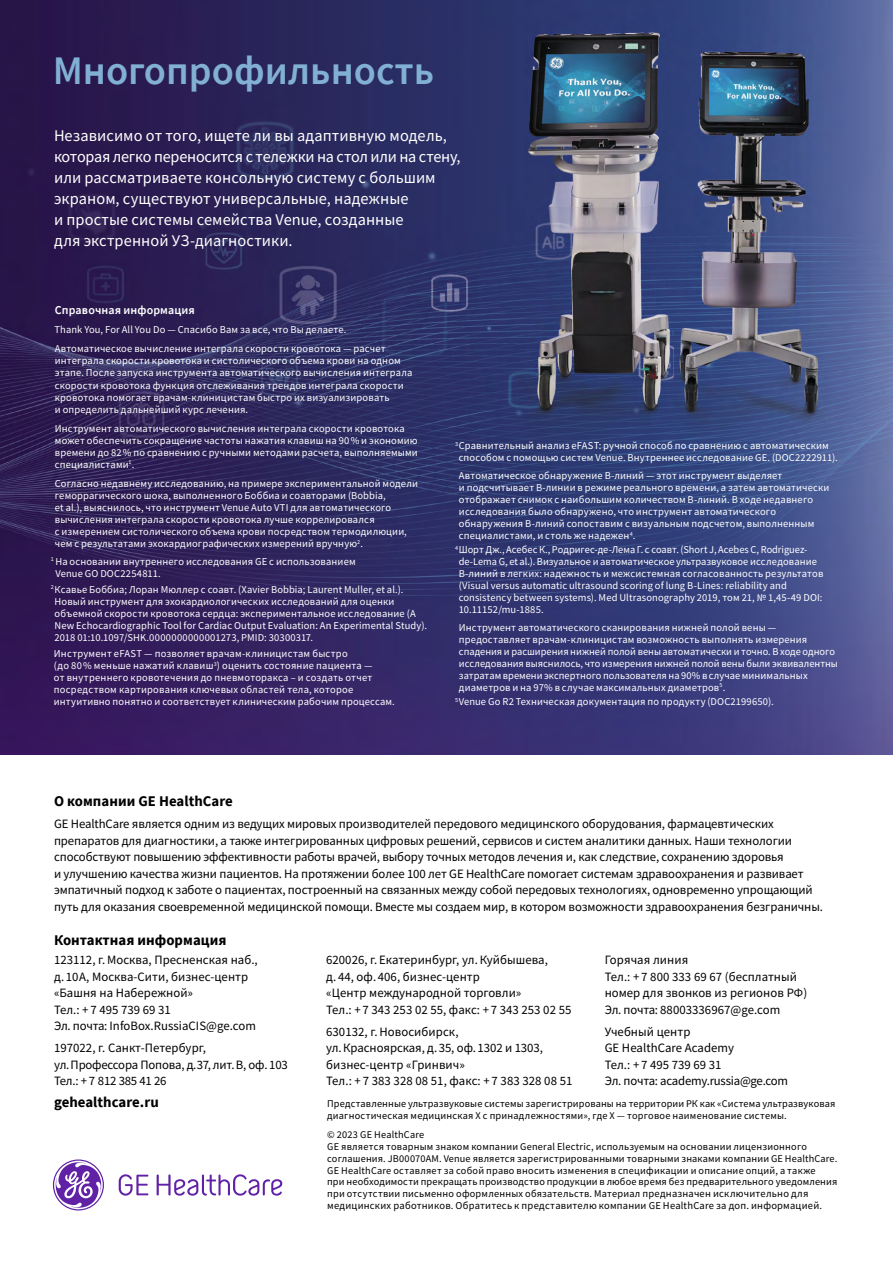
<style>
.page{position:relative;width:893px;height:1263px;background:#fff}
.page>*{position:absolute;margin:0;border:0;box-sizing:border-box;transform-origin:0 0}
.t1{font:600 40.5px "Source Sans Pro";color:#81b0d4}
.t2{font:16.35px/21px "Source Sans Pro";color:#fff}
.t3{font:700 14.7px "Source Sans Pro";letter-spacing:.005em;color:#000}
.t4{font:12.75px/16.5px "Source Sans Pro";letter-spacing:-.01em;color:#000}
.t5{font:600 12px "Source Sans Pro";letter-spacing:.01em;color:#fff}
.t6{font:10.5px/12px "Source Sans Pro";letter-spacing:.015em;color:#fff}
.t7{font:10.5px "Source Sans Pro";letter-spacing:.02em;color:#000}
.t8{font:10.35px/11.9px "Source Sans Pro";letter-spacing:.02em;color:#000}
.s1{font-size:10.5px}
</style>
<div class="page">
<img style="left:0;top:0;width:893px;height:755px">
<svg style="left:53px;top:1159px;width:229px;height:51px"></svg>
<h1 class="t1" style="left:53px;top:44px;width:383px">Многопрофильность</h1>
<p class="t2" style="left:54px;top:125px;width:408px">Независимо от того, ищете ли вы адаптивную модель, которая легко переносится с тележки на стол или на стену, или рассматриваете консольную систему с большим экраном, существуют универсальные, надежные<br>и простые системы семейства Venue, созданные<br>для экстренной УЗ-диагностики.</p>
<p class="t5" style="left:55px;top:302px;width:142px">Справочная информация</p>
<p class="t6" style="left:55px;top:320px;width:333px;line-height:19.2px">Thank You, For All You Do — Спасибо Вам за все, что Вы делаете.<br>Автоматическое вычисление интеграла скорости кровотока — расчет</p>
<p class="t6" style="left:55px;top:355px;width:359px">интеграла скорости кровотока и систолического объема крови на одном этапе. После запуска инструмента автоматического вычисления интеграла скорости кровотока функция отслеживания трендов интеграла скорости кровотока помогает врачам-клиницистам быстро их визуализировать<br>и определить дальнейший курс лечения.</p>
<p class="t6" style="left:55px;top:422px;width:364px">Инструмент автоматического вычисления интеграла скорости кровотока может обеспечить сокращение частоты нажатия клавиш на 90% и экономию времени до 82% по сравнению с ручными методами расчета, выполняемыми специалистами<sup>1</sup>.</p>
<p class="t6" style="left:55px;top:477px;width:365px">Согласно недавнему исследованию, на примере экспериментальной модели геморрагического шока, выполненного Боббиа и соавторами (Bobbia,<br>et al.), выяснилось, что инструмент Venue Auto VTI для автоматического вычисления интеграла скорости кровотока лучше коррелировался<br>с измерением систолического объема крови посредством термодилюции, чем с результатами эхокардиографических измерений вручную<sup>2</sup>.</p>
<p class="t6" style="left:55px;top:555px;width:302px;text-indent:-5px"><sup>1</sup> На основании внутреннего исследования GE с использованием<br>Venue GO DOC2254811.</p>
<p class="t6" style="left:55px;top:583px;width:374px;text-indent:-4px"><sup>2</sup> Ксавье Боббиа; Лоран Мюллер с соавт. (Xavier Bobbia; Laurent Muller, et al.).<br>Новый инструмент для эхокардиологических исследований для оценки объемной скорости кровотока сердца: экспериментальное исследование (A New Echocardiographic Tool for Cardiac Output Evaluation: An Experimental Study).<br>2018 01:10.1097/SHK.0000000000001273, PMID: 30300317.</p>
<p class="t6" style="left:54px;top:648px;width:342px">Инструмент eFAST — позволяет врачам-клиницистам быстро<br>(до 80% меньше нажатий клавиш<sup>3</sup>) оценить состояние пациента —<br>от внутреннего кровотечения до пневмоторакса – и создать отчет посредством картирования ключевых областей тела, которое интуитивно понятно и соответствует клиническим рабочим процессам.</p>
<p class="t6" style="left:459px;top:440px;width:381px;text-indent:-4px"><sup>3</sup> Сравнительный анализ eFAST: ручной способ по сравнению с автоматическим способом с помощью систем Venue. Внутреннее исследование GE. (DOC2222911).</p>
<p class="t6" style="left:459px;top:470px;width:372px">Автоматическое обнаружение B-линий — этот инструмент выделяет<br>и подсчитывает В-линии в режиме реального времени, а затем автоматически отображает снимок с наибольшим количеством В-линий. В ходе недавнего исследования было обнаружено, что инструмент автоматического обнаружения B-линий сопоставим с визуальным подсчетом, выполненным специалистами, и столь же надежен<sup>4</sup>.</p>
<p class="t6" style="left:459px;top:544px;width:366px;text-indent:-4px"><sup>4</sup> Шорт Дж., Асебес К., Родригес-де-Лема Г. с соавт. (Short J, Acebes C, Rodriguez&shy;de-Lema G, et al.). Визуальное и автоматическое ультразвуковое исследование В-линий в легких: надежность и межсистемная согласованность результатов (Visual versus automatic ultrasound scoring of lung B-Lines: reliability and consistency between systems). Med Ultrasonography 2019, том 21, № 1,45-49 DOI:<br>10.11152/mu-1885.</p>
<p class="t6" style="left:459px;top:621px;width:380px">Инструмент автоматического сканирования нижней полой вены — предоставляет врачам-клиницистам возможность выполнять измерения спадения и расширения нижней полой вены автоматически и точно. В ходе одного исследования выяснилось, что измерения нижней полой вены были эквивалентны затратам времени экспертного пользователя на 90% в случае минимальных диаметров и на 97% в случае максимальных диаметров<sup>5</sup>.</p>
<p class="t6" style="left:455px;top:696px;width:320px"><sup>5</sup>Venue Go R2 Техническая документация по продукту (DOC2199650).</p>
<h3 class="t3" style="left:54px;top:791px;width:180px">О компании GE HealthCare</h3>
<p class="t4" style="left:54px;top:816px;width:770px">GE HealthCare является одним из ведущих мировых производителей передового медицинского оборудования, фармацевтических препаратов для диагностики, а также интегрированных цифровых решений, сервисов и систем аналитики данных. Наши технологии способствуют повышению эффективности работы врачей, выбору точных методов лечения и, как следствие, сохранению здоровья<br>и улучшению качества жизни пациентов. На протяжении более 100 лет GE HealthCare помогает системам здравоохранения и развивает эмпатичный подход к заботе о пациентах, построенный на связанных между собой передовых технологиях, одновременно упрощающий путь для оказания своевременной медицинской помощи. Вместе мы создаем мир, в котором возможности здравоохранения безграничны.</p>
<h3 class="t3" style="left:54px;top:930px;width:174px">Контактная информация</h3>
<p class="t4" style="left:54px;top:952px;width:205px">123112, г.Москва, Пресненская наб., д. 10А, Москва-Сити, бизнес-центр «Башня на Набережной»<br>Тел.: + 7 495 739 69 31<br>Эл. почта: InfoBox.RussiaCIS@ge.com</p>
<p class="t4" style="left:54px;top:1040px;width:235px">197022, г. Санкт-Петербург, ул.Профессора Попова, д.37, лит.В, оф. 103<br>Тел.: + 7 812 385 41 26</p>
<h3 class="t3" style="left:54px;top:1092px;width:106px">gehealthcare.ru</h3>
<p class="t4" style="left:326px;top:952px;width:247px">620026, г. Екатеринбург, ул.Куйбышева,<br>д. 44, оф. 406, бизнес-центр<br>«Центр международной торговли»<br>Тел.: + 7 343 253 02 55, факс: + 7 343 253 02 55</p>
<p class="t4" style="left:326px;top:1023px;width:248px">630132, г.Новосибирск,<br>ул.Красноярская, д.35, оф.1302 и 1303, бизнес-центр «Гринвич»<br>Тел.: + 7 383 328 08 51, факс: + 7 383 328 08 51</p>
<p class="t4" style="left:605px;top:952px;width:204px">Горячая линия<br>Тел.: + 7 800 333 69 67 (бесплатный номер для звонков из регионов РФ)<br>Эл. почта: 88003336967@ge.com</p>
<p class="t4" style="left:605px;top:1023px;width:185px">Учебный центр<br>GE HealthСare Academy<br>Тел.: + 7 495 739 69 31<br>Эл. почта: academy.russia@ge.com</p>
<p class="t8" style="left:327px;top:1098px;width:510px">Представленные ультразвуковые системы зарегистрированы на территории РК как «Система ультразвуковая диагностическая медицинская Х с принадлежностями», где Х — торговое наименование системы.</p>
<p class="t8" style="left:327px;top:1129px;width:512px">© 2023 GE HealthCare<br>GE является товарным знаком компании General Electric, используемым на основании лицензионного соглашения. JB00070AM. Venue является зарегистрированными товарными знаками компании GE HealthCare.<br>GE HealthCare оставляет за собой право вносить изменения в спецификации и описание опций, а также<br>при необходимости прекращать производство продукции в любое время без предварительного уведомления при отсутствии письменно оформленных обязательств. Материал <span class="s1">предназначен исключительно для</span></p>
<p class="t7" style="left:327px;top:1199px;width:496px">медицинских работников. Обратитесь к представителю компании GE HealthCare за доп. информацией.</p>
</div>
